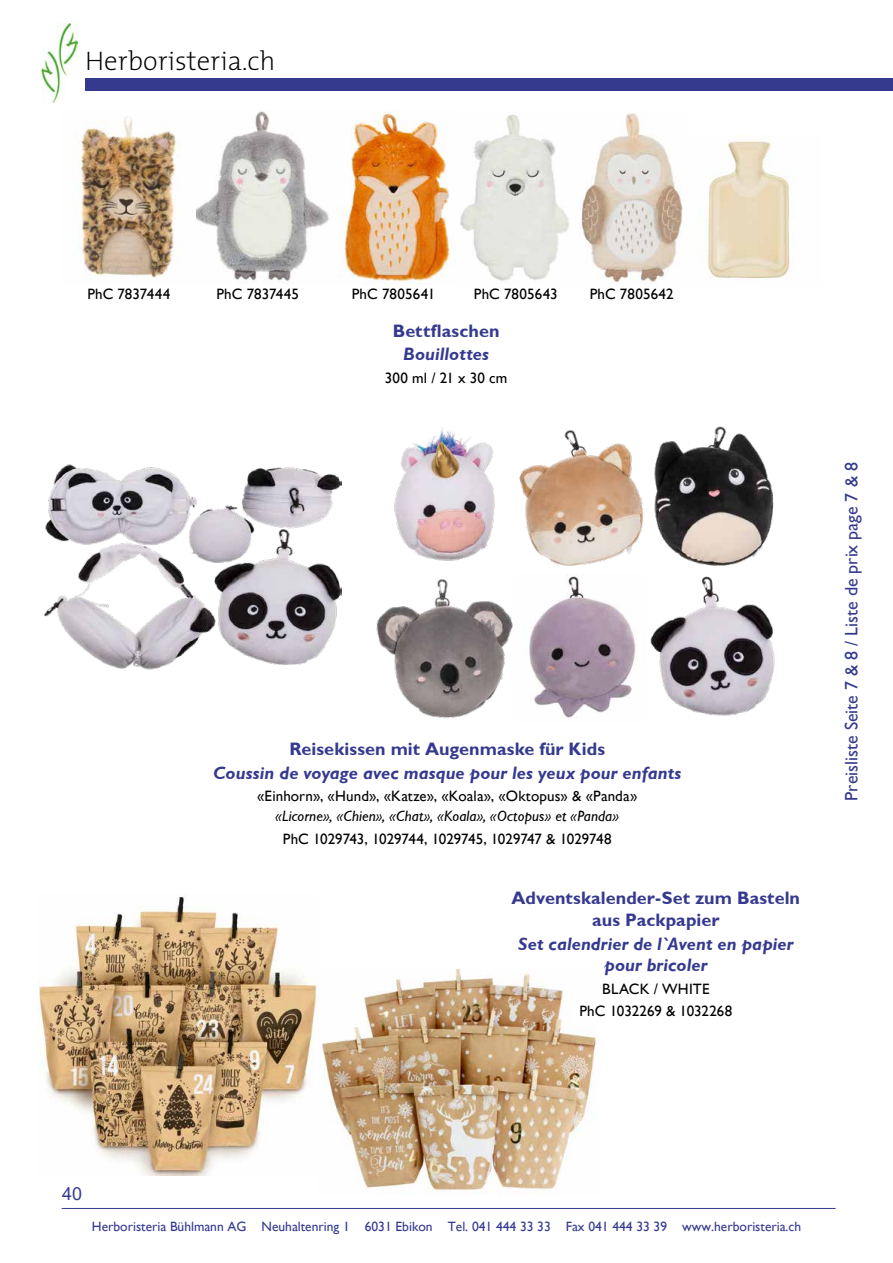
<style>
.page{position:relative;width:893px;height:1263px;background:#fff}
.page>*{position:absolute;margin:0;border:0;box-sizing:border-box;transform-origin:0 0}
.t1{font:200 27px "The Mix";color:#000}
.t2{font:italic 700 18px/21.6px "Gill Sans";letter-spacing:.005em;color:#353a8f;text-align:center}
.t3{font:700 18px/21.6px "Gill Sans";letter-spacing:.005em;color:#353a8f;text-align:center}
.t4{font:18px "Gill Sans";color:#353a8f}
.t5{font:18px "Arial";color:#353a8f}
.t6{font:15px/22.2px "Gill Sans";letter-spacing:.01em;color:#000;text-align:center}
.t7{font:italic 15px "Gill Sans";letter-spacing:.005em;color:#000}
.t8{font:13.5px "Gill Sans";color:#353a8f}
</style>
<div class="page">
<div style="left:85px;top:78px;width:808px;height:13px;background:#353a8f"></div>
<hr style="left:62px;top:1208px;width:774px;height:1px;background:#353a8f">
<img style="left:42px;top:23px;width:35px;height:79px">
<img style="left:196px;top:111px;width:260px;height:174px">
<img style="left:460px;top:112px;width:223px;height:172px">
<img style="left:707px;top:135px;width:87px;height:144px">
<img style="left:78px;top:117px;width:102px;height:161px">
<img style="left:394px;top:426px;width:380px;height:140px">
<img style="left:376px;top:576px;width:399px;height:142px">
<img style="left:44px;top:464px;width:298px;height:206px">
<img style="left:322px;top:969px;width:274px;height:223px">
<img style="left:37px;top:896px;width:280px;height:279px">
<h1 class="t1" style="left:85px;top:38px;width:192px">Herboristeria.ch</h1>
<p class="t6" style="left:87px;top:283px;width:84px">PhC 7837444</p>
<p class="t6" style="left:216px;top:283px;width:84px">PhC 7837445</p>
<p class="t6" style="left:352px;top:283px;width:85px">PhC 7805641</p>
<p class="t6" style="left:474px;top:283px;width:85px">PhC 7805643</p>
<p class="t6" style="left:590px;top:283px;width:85px">PhC 7805642</p>
<p class="t3" style="left:393px;top:319px;width:108px">Bettflaschen</p>
<p class="t2" style="left:403px;top:343px;width:87px">Bouillottes</p>
<p class="t6" style="left:385px;top:366px;width:124px">300 ml / 21 x 30 cm</p>
<p class="t3" style="left:289px;top:738px;width:317px">Reisekissen mit Augenmaske für Kids</p>
<p class="t2" style="left:213px;top:762px;width:470px">Coussin de voyage avec masque pour les yeux pour enfants</p>
<p class="t6" style="left:257px;top:785px;width:382px">«Einhorn», «Hund», «Katze», «Koala», «Oktopus» &amp; «Panda»</p>
<p class="t7" style="left:275px;top:808px;width:345px">«Licorne», «Chien», «Chat», «Koala», «Octopus» et «Panda»</p>
<p class="t6" style="left:283px;top:827px;width:330px">PhC 1029743, 1029744, 1029745, 1029747 &amp; 1029748</p>
<p class="t3" style="left:512px;top:887px;width:290px">Adventskalender-Set zum Basteln aus Packpapier</p>
<p class="t2" style="left:518px;top:933px;width:277px">Set calendrier de l`Avent en papier pour bricoler</p>
<p class="t6" style="left:579px;top:977px;width:154px">BLACK / WHITE<br>PhC 1032269 &amp; 1032268</p>
<p class="t4" style="left:841px;top:801px;width:340px;rotate:-90deg">Preisliste Seite 7 &amp; 8 / Liste de prix page 7 &amp; 8</p>
<p class="t5" style="left:62px;top:1181px;width:22px">40</p>
<p class="t8" style="left:92px;top:1218px;width:711px">Herboristeria Bühlmann AG Neuhaltenring 1 6031 Ebikon Tel. 041 444 33 33 Fax 041 444 33 39 www.herboristeria.ch</p>
</div>
